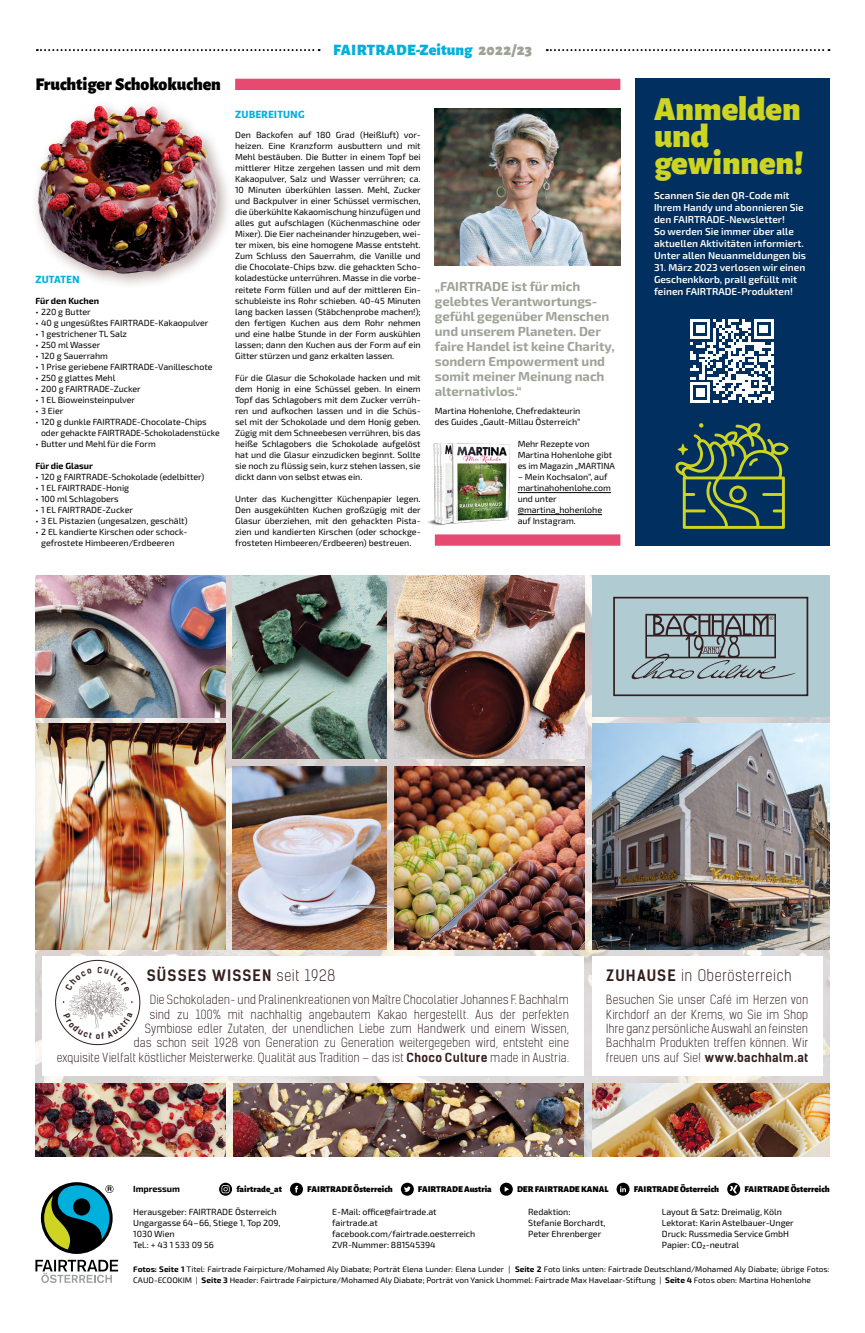
<style>
.page{position:relative;width:865px;height:1333px;background:#fff}
.page>*{position:absolute;margin:0;border:0;box-sizing:border-box;transform-origin:0 0}
.t1{font:900 34px/27px "Alegreya Sans";letter-spacing:-.005em;color:#cdd522}
.t2{font:900 18px "Alegreya Sans";letter-spacing:-.005em;color:#000}
.t3{font:900 16px "Alegreya Sans";letter-spacing:.01em;color:#00b0dc}
.t4{font:300 15px "Kelson Sans";letter-spacing:.045em;color:#341e1e}
.t5{font:700 15px "Kelson Sans";letter-spacing:.07em;color:#341e1e}
.t6{font:700 13px/15px "Exo 2";letter-spacing:-.005em;color:#9da396}
.t7{font:300 12px/14.4px "Kelson Sans";letter-spacing:.02em;color:#341e1e;text-align:right}
.t8{font:800 11px "Alegreya Sans";letter-spacing:.01em;color:#00b0dc}
.t9{font:600 10px/12px "Exo 2";color:#fff}
.t10{font:900 9px "Alegreya Sans";color:#000}
.t11{font:8.9px/11px "Exo 2";letter-spacing:-.005em;color:#000}
.t12{font:700 8.9px "Exo 2";letter-spacing:-.005em;color:#000}
.t13{font:8px/11px "Exo 2";color:#000}
.s1{color:#9da396}
.s2{font-weight:300}
.s3{font-weight:700}
</style>
<div class="page">
<img style="left:35px;top:575px;width:794px;height:581px">
<div style="left:43px;top:956px;width:541px;height:119px;background:#fff"></div>
<div style="left:592px;top:956px;width:230px;height:119px;background:#fff"></div>
<div style="left:592px;top:575px;width:237px;height:142px;background:#b0ccd2"></div>
<svg style="left:631px;top:614px;width:165px;height:66px"></svg>
<div style="left:613px;top:596px;width:195px;height:100px;border:2px solid #341e1e"></div>
<img style="left:35px;top:575px;width:191px;height:142px">
<img style="left:394px;top:575px;width:190px;height:183px">
<img style="left:35px;top:723px;width:191px;height:226px">
<img style="left:233px;top:766px;width:153px;height:183px">
<img style="left:233px;top:575px;width:153px;height:183px">
<img style="left:592px;top:723px;width:237px;height:226px">
<img style="left:592px;top:1083px;width:237px;height:73px">
<img style="left:35px;top:1083px;width:190px;height:73px">
<img style="left:234px;top:1083px;width:350px;height:73px">
<img style="left:394px;top:766px;width:190px;height:183px">
<svg style="left:35px;top:1182px;width:83px;height:100px"></svg>
<svg style="left:290px;top:1182px;width:13px;height:13px"></svg>
<svg style="left:616px;top:1182px;width:13px;height:13px"></svg>
<svg style="left:401px;top:1182px;width:13px;height:13px"></svg>
<svg style="left:219px;top:1182px;width:13px;height:13px"></svg>
<svg style="left:500px;top:1182px;width:13px;height:13px"></svg>
<svg style="left:727px;top:1182px;width:13px;height:13px"></svg>
<svg style="left:546px;top:49px;width:283px;height:2px"></svg>
<svg style="left:37px;top:49px;width:282px;height:2px"></svg>
<img style="left:435px;top:108px;width:185px;height:157px">
<div style="left:634px;top:79px;width:195px;height:466px;background:#013060"></div>
<svg style="left:675px;top:423px;width:113px;height:106px"></svg>
<svg style="left:690px;top:319px;width:84px;height:84px"></svg>
<div style="left:30px;top:98px;width:203px;height:192px;background:#58342f;opacity:.44"></div>
<img style="left:83px;top:106px;width:16px;height:18px">
<img style="left:427px;top:443px;width:95px;height:93px">
<hr style="left:517px;top:492px;width:94px;height:1px;background:#000">
<hr style="left:517px;top:514px;width:85px;height:1px;background:#000">
<div style="left:235px;top:79px;width:385px;height:11px;background:#e74a71"></div>
<div style="left:435px;top:534px;width:185px;height:11px;background:#e74a71"></div>
<svg style="left:63px;top:966px;width:70px;height:73px"></svg>
<h2 class="t2" style="left:35px;top:70px;width:187px">Fruchtiger Schokokuchen</h2>
<p class="t8" style="left:36px;top:271px;width:46px">ZUTATEN</p>
<p class="t12" style="left:35px;top:294px;width:65px">Für den Kuchen</p>
<p class="t11" style="left:35px;top:305px;width:57px">• 220 g Butter</p>
<p class="t11" style="left:35px;top:316px;width:174px">• 40 g ungesüßtes FAIRTRADE-Kakaopulver</p>
<p class="t11" style="left:35px;top:327px;width:93px">• 1 gestrichener TL Salz</p>
<p class="t11" style="left:35px;top:338px;width:66px">• 250 ml Wasser</p>
<p class="t11" style="left:35px;top:349px;width:74px">• 120 g Sauerrahm</p>
<p class="t11" style="left:35px;top:360px;width:179px">• 1 Prise geriebene FAIRTRADE-Vanilleschote</p>
<p class="t11" style="left:35px;top:371px;width:81px">• 250 g glattes Mehl</p>
<p class="t11" style="left:35px;top:382px;width:107px">• 200 g FAIRTRADE-Zucker</p>
<p class="t11" style="left:35px;top:393px;width:101px">• 1 EL Bioweinsteinpulver</p>
<p class="t11" style="left:35px;top:404px;width:29px">• 3 Eier</p>
<p class="t11" style="left:41px;top:415px;width:180px;text-indent:-6px">• 120 g dunkle FAIRTRADE-Chocolate-Chips oder gehackte FAIRTRADE-Schokoladenstücke</p>
<p class="t11" style="left:35px;top:437px;width:122px">• Butter und Mehl für die Form</p>
<p class="t12" style="left:35px;top:459px;width:59px">Für die Glasur</p>
<p class="t11" style="left:35px;top:470px;width:170px">• 120 g FAIRTRADE-Schokolade (edelbitter)</p>
<p class="t11" style="left:35px;top:481px;width:95px">• 1 EL FAIRTRADE-Honig</p>
<p class="t11" style="left:35px;top:492px;width:85px">• 100 ml Schlagobers</p>
<p class="t11" style="left:35px;top:503px;width:99px">• 1 EL FAIRTRADE-Zucker</p>
<p class="t11" style="left:35px;top:514px;width:154px">• 3 EL Pistazien (ungesalzen, geschält)</p>
<p class="t11" style="left:41px;top:525px;width:148px;text-indent:-6px">• 2 EL kandierte Kirschen oder schock&shy;gefrostete Himbeeren/Erdbeeren</p>
<h3 class="t3" style="left:333px;top:37px;width:200px">FAIRTRADE-Zeitung <span class="s1">2022/23</span></h3>
<p class="t8" style="left:235px;top:106px;width:71px">ZUBEREITUNG</p>
<p class="t11" style="left:235px;top:129px;width:187px;text-align:justify">Den Backofen auf 180 Grad (Heißluft) vor&shy;heizen. Eine Kranzform ausbuttern und mit Mehl bestäuben. Die Butter in einem Topf bei mittlerer Hitze zergehen lassen und mit dem Kakaopulver, Salz und Wasser verrühren; ca.<br>10 Minuten überkühlen lassen. Mehl, Zucker und Backpulver in einer Schüssel vermischen, die überkühlte Kakaomischung hinzufügen und alles gut aufschlagen (Küchenmaschine oder Mixer). Die Eier nacheinander hinzugeben, wei&shy;ter mixen, bis eine homogene Masse entsteht.<br>Zum Schluss den Sauerrahm, die Vanille und die Chocolate-Chips bzw. die gehackten Scho&shy;koladestücke unterrühren. Masse in die vorbe&shy;reitete Form füllen und auf der mittleren Ein&shy;schubleiste ins Rohr schieben. 40-45 Minuten lang backen lassen (Stäbchenprobe machen!); den fertigen Kuchen aus dem Rohr nehmen und eine halbe Stunde in der Form auskühlen lassen; dann den Kuchen aus der Form auf ein Gitter stürzen und ganz erkalten lassen.</p>
<p class="t11" style="left:235px;top:371px;width:187px;text-align:justify">Für die Glasur die Schokolade hacken und mit dem Honig in eine Schüssel geben. In einem Topf das Schlagobers mit dem Zucker verrüh&shy;ren und aufkochen lassen und in die Schüs&shy;sel mit der Schokolade und dem Honig geben.<br>Zügig mit dem Schneebesen verrühren, bis das heiße Schlagobers die Schokolade aufgelöst hat und die Glasur einzudicken beginnt. Sollte sie noch zu flüssig sein, kurz stehen lassen, sie dickt dann von selbst etwas ein.</p>
<p class="t11" style="left:235px;top:492px;width:187px;text-align:justify">Unter das Kuchengitter Küchenpapier legen.<br>Den ausgekühlten Kuchen großzügig mit der Glasur überziehen, mit den gehackten Pista&shy;zien und kandierten Kirschen (oder schockge&shy;frosteten Himbeeren/Erdbeeren) bestreuen.</p>
<h3 class="t6" style="left:435px;top:278px;width:181px">„FAIRTRADE ist für mich gelebtes Verantwortungs&shy;gefühl gegenüber Menschen und unserem Planeten. Der faire Handel ist keine Charity, sondern Empowerment und somit meiner Meinung nach alternativlos.“</h3>
<p class="t11" style="left:435px;top:404px;width:147px">Martina Hohenlohe, Chefredakteurin des Guides „Gault-Millau Österreich“</p>
<p class="t11" style="left:517px;top:437px;width:99px">Mehr Rezepte von<br>Martina Hohenlohe gibt es im Magazin „MARTINA</p>
<p class="t11" style="left:517px;top:470px;width:95px">– Mein Kochsalon“, auf martinahohenlohe.com und unter @martina_hohenlohe auf Instagram.</p>
<h1 class="t1" style="left:654px;top:92px;width:151px">Anmelden und gewinnen!</h1>
<p class="t9" style="left:654px;top:189px;width:154px">Scannen Sie den QR-Code mit<br>Ihrem Handy und abonnieren Sie den FAIRTRADE-Newsletter!<br>So werden Sie immer über alle aktuellen Aktivitäten informiert.<br>Unter allen Neuanmeldungen bis</p>
<p class="t9" style="left:654px;top:261px;width:153px">31. März 2023 verlosen wir einen<br>Geschenkkorb, prall gefüllt mit feinen FAIRTRADE-Produkten!</p>
<h3 class="t5" style="left:147px;top:966px;width:190px">SÜSSES WISSEN <span class="s2">seit 1928</span></h3>
<p class="t7" style="left:57px;top:992px;width:514px">Die Schokoladen- und Pralinenkreationen von Maître Chocolatier Johannes F. Bachhalm<br>sind zu 100% mit nachhaltig angebautem Kakao hergestellt. Aus der perfekten<br>Symbiose edler Zutaten, der unendlichen Liebe zum Handwerk und einem Wissen,<br>das schon seit 1928 von Generation zu Generation weitergegeben wird, entsteht eine<br>exquisite Vielfalt köstlicher Meisterwerke. Qualität aus Tradition – das ist <span class="s3">Choco Culture</span> made in Austria.</p>
<h3 class="t4" style="left:606px;top:966px;width:187px"><span class="s3">ZUHAUSE</span> in Oberösterreich</h3>
<h3 class="t7" style="left:606px;top:992px;width:203px;text-align:justify">Besuchen Sie unser Café im Herzen von Kirchdorf an der Krems, wo Sie im Shop Ihre ganz persönliche Auswahl an feinsten Bachhalm Produkten treffen können. Wir freuen uns auf Sie! <span class="s3">www.bachhalm.at</span></h3>
<p class="t12" style="left:133px;top:1182px;width:48px">Impressum</p>
<p class="t10" style="left:236px;top:1181px;width:47px">fairtrade_at</p>
<p class="t10" style="left:307px;top:1181px;width:87px">FAIRTRADE Österreich</p>
<p class="t10" style="left:418px;top:1181px;width:75px">FAIRTRADE Austria</p>
<p class="t10" style="left:517px;top:1181px;width:93px">DER FAIRTRADE KANAL</p>
<p class="t10" style="left:633px;top:1181px;width:87px">FAIRTRADE Österreich</p>
<p class="t10" style="left:744px;top:1181px;width:87px">FAIRTRADE Österreich</p>
<p class="t11" style="left:133px;top:1205px;width:149px">Herausgeber: FAIRTRADE Österreich<br>Ungargasse 64–66, Stiege 1, Top 209,<br>1030 Wien<br>Tel.: + 43 1 533 09 56</p>
<p class="t11" style="left:332px;top:1205px;width:145px">E-Mail: office@fairtrade.at fairtrade.at facebook.com/fairtrade.oesterreich<br>ZVR-Nummer: 881545394</p>
<p class="t11" style="left:528px;top:1205px;width:79px">Redaktion:<br>Stefanie Borchardt,<br>Peter Ehrenberger</p>
<p class="t11" style="left:662px;top:1205px;width:133px">Layout &amp; Satz: Dreimalig, Köln<br>Lektorat: Karin Astelbauer-Unger<br>Druck: Russmedia Service GmbH<br>Papier: CO2-neutral</p>
<p class="t13" style="left:133px;top:1263px;width:697px"><span class="s3">Fotos: Seite 1</span> Titel: Fairtrade Fairpicture/Mohamed Aly Diabate; Porträt Elena Lunder: Elena Lunder | <span class="s3">Seite 2</span> Foto links unten: Fairtrade Deutschland/Mohamed Aly Diabate; übrige Fotos:<br>CAUD-ECOOKIM | <span class="s3">Seite 3</span> Header: Fairtrade Fairpicture/Mohamed Aly Diabate; Porträt von Yanick Lhommel: Fairtrade Max Havelaar-Stiftung | <span class="s3">Seite 4</span> Fotos oben: Martina Hohenlohe</p>
</div>
